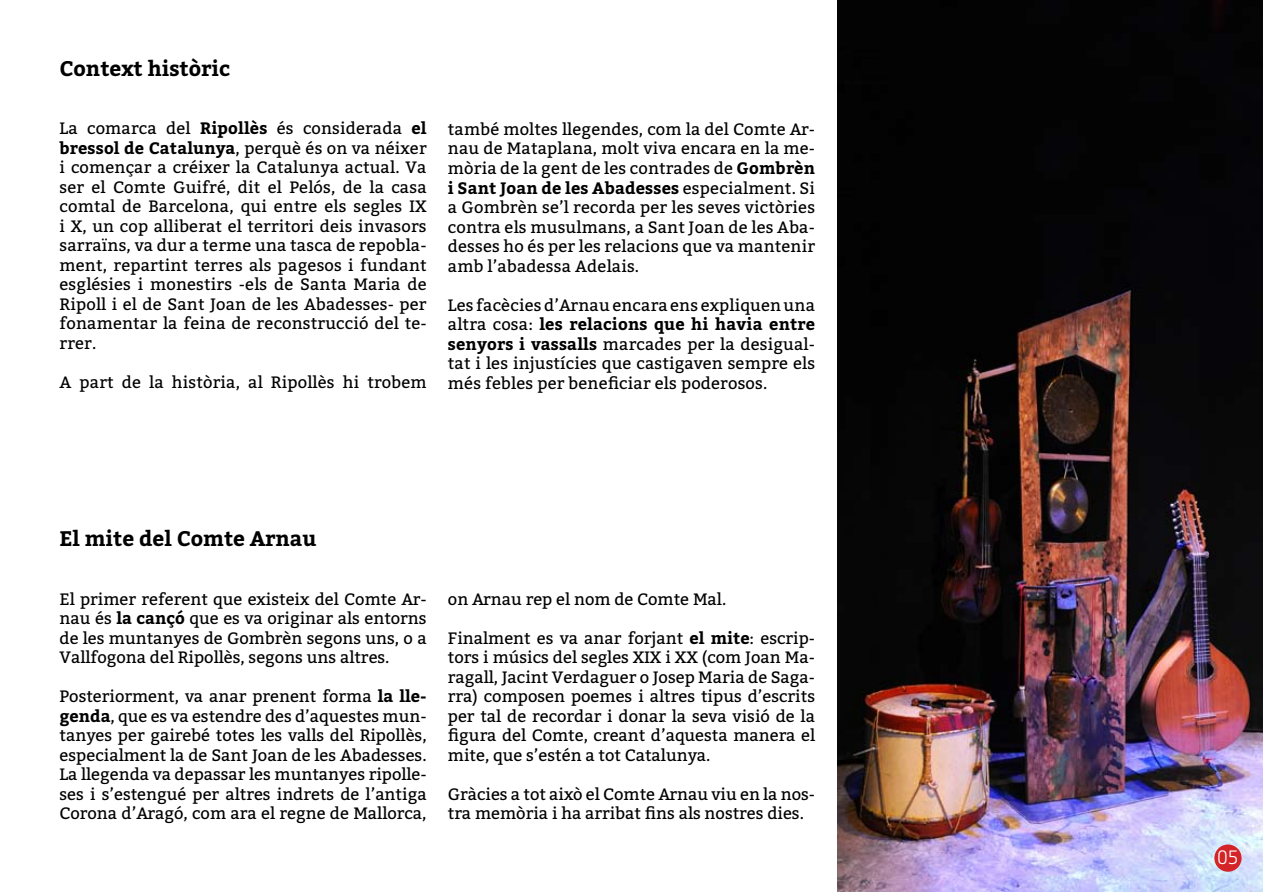
<style>
.page{position:relative;width:1263px;height:893px;background:#fff}
.page>*{position:absolute;margin:0;border:0;box-sizing:border-box;transform-origin:0 0}
.t1{font:700 21px "Bitter";color:#000}
.t2{font:18px "Apex Sans Book T";color:#fff}
.t3{font:16.5px/19.5px "Bitter";color:#000;text-align:justify}
.s1{font-weight:700}
</style>
<div class="page">
<img style="left:838px;top:0;width:425px;height:892px">
<div style="left:1214px;top:844px;width:27px;height:28px;background:#d42428;border-radius:50%"></div>
<p class="t1" style="left:60px;top:52px;width:172px">Context històric</p>
<p class="t3" style="left:60px;top:118px;width:369px">La comarca del <span class="s1">Ripollès</span> és considerada <span class="s1">el bressol de Catalunya</span>, perquè és on va néixer i començar a créixer la Catalunya actual. Va ser el Comte Guifré, dit el Pelós, de la casa comtal de Barcelona, qui entre els segles IX i X, un cop alliberat el territori deis invasors sarraïns, va dur a terme una tasca de repobla&shy;ment, repartint terres als pagesos i fundant esglésies i monestirs -els de Santa Maria de Ripoll i el de Sant Joan de les Abadesses- per fonamentar la feina de reconstrucció del te&shy;rrer.</p>
<p class="t3" style="left:60px;top:372px;width:369px">A part de la història, al Ripollès hi trobem</p>
<p class="t3" style="left:448px;top:119px;width:369px">també moltes llegendes, com la del Comte Ar&shy;nau de Mataplana, molt viva encara en la me&shy;mòria de la gent de les contrades de <span class="s1">Gombrèn i Sant Joan de les Abadesses</span> especialment. Si a Gombrèn se’l recorda per les seves victòries contra els musulmans, a Sant Joan de les Aba&shy;desses ho és per les relacions que va mantenir amb l’abadessa Adelais.</p>
<p class="t3" style="left:448px;top:294px;width:369px">Les facècies d’Arnau encara ens expliquen una altra cosa: <span class="s1">les relacions que hi havia entre senyors i vassalls</span> marcades per la desigual&shy;tat i les injustícies que castigaven sempre els més febles per beneficiar els poderosos.</p>
<p class="t1" style="left:60px;top:522px;width:259px">El mite del Comte Arnau</p>
<p class="t3" style="left:60px;top:588px;width:369px">El primer referent que existeix del Comte Ar&shy;nau és <span class="s1">la cançó</span> que es va originar als entorns de les muntanyes de Gombrèn segons uns, o a Vallfogona del Ripollès, segons uns altres.</p>
<p class="t3" style="left:60px;top:686px;width:369px">Posteriorment, va anar prenent forma <span class="s1">la lle&shy;genda</span>, que es va estendre des d’aquestes mun&shy;tanyes per gairebé totes les valls del Ripollès, especialment la de Sant Joan de les Abadesses.<br>La llegenda va depassar les muntanyes ripolle&shy;ses i s’estengué per altres indrets de l’antiga Corona d’Aragó, com ara el regne de Mallorca,</p>
<p class="t3" style="left:448px;top:589px;width:280px">on Arnau rep el nom de Comte Mal.</p>
<p class="t3" style="left:448px;top:628px;width:369px">Finalment es va anar forjant <span class="s1">el mite</span>: escrip&shy;tors i músics del segles XIX i XX (com Joan Ma&shy;ragall, Jacint Verdaguer o Josep Maria de Saga&shy;rra) composen poemes i altres tipus d’escrits per tal de recordar i donar la seva visió de la figura del Comte, creant d’aquesta manera el mite, que s’estén a tot Catalunya.</p>
<p class="t3" style="left:448px;top:784px;width:369px">Gràcies a tot això el Comte Arnau viu en la nos&shy;tra memòria i ha arribat fins als nostres dies.</p>
<p class="t2" style="left:1217px;top:846px;width:23px">05</p>
</div>
